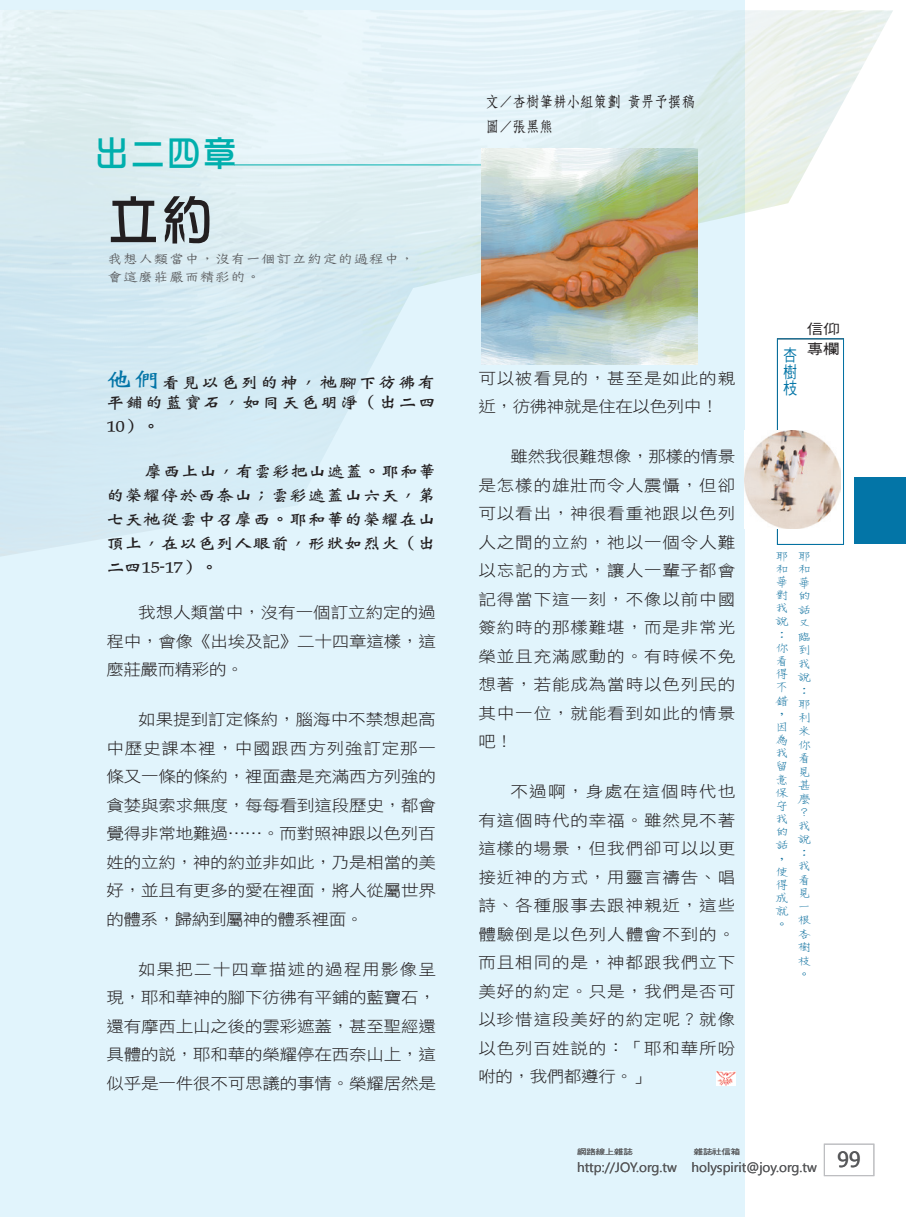
<style>
.page{position:relative;width:906px;height:1217px;background:#fff}
.page>*{position:absolute;margin:0;border:0;box-sizing:border-box;transform-origin:0 0}
.題目{font:54px "DF Hua Zong W5 WIN BF";color:#231f20}
.題目-2{font:36px "DF Hua Zong W5 WIN BF";color:#00afad}
.t1{font:21px "Tahoma";color:#57585a}
.t2{font:16.5px/16.5px "DF Hei W5 WIN BF";color:#0375a7;text-align:justify;scale:.85 1}
.Normal經文{font:16.2px/24px "DF Wei Bei W7 WINP BF";letter-spacing:.02em;color:#231f20;text-align:justify;scale:1.11 1}
.Normal經文-2{font:16.2px/20.2px "DF Wei Bei W7 WINP BF";letter-spacing:.08em;color:#231f20;scale:1.11 1}
.t3{font:15.75px/28.5px "DF Hei W3 WIN BF";letter-spacing:-.01em;color:#231f20;text-align:justify;scale:1.11 1}
.t4{font:15.75px/28.5px "DF Hei W3 WIN BF";letter-spacing:.05em;color:#231f20;scale:1.11 1}
.作者{font:15px "DF Fang Song W6 WIN BF";color:#231f20;scale:.9 1}
.眉批{font:14.1px/18.9px "DF Tie Xian W3 WIN BF";letter-spacing:-.025em;color:#57585a;scale:1.11 1}
.t5{font:14.1px "DF Hei W5 WIN BF";color:#231f20;scale:1.18 1}
.Normal-小字{font:13.5px/13.5px "DF Ya W3 WIN BF";color:#1373a1;scale:1.11 1}
.t6{font:13.5px "Segoe UI";color:#57585a}
.t7{font:7.5px "DF Hei W5 WIN BF";letter-spacing:-.015em;color:#57585a;scale:1.25 1}
.s1{font-size:22.95px;color:#0375a7}
</style>
<div class="page">
<div style="left:0;top:0;width:744px;height:1216px;background:#e1f4fc"></div>
<img style="left:0;top:10px;width:893px;height:546px">
<img style="left:716px;top:1071px;width:19px;height:13px">
<div style="left:824px;top:1143px;width:50px;height:32px;border:1px solid #bcbdc0"></div>
<div style="left:777px;top:338px;width:66px;height:206px;border:1px solid #0375a7"></div>
<img style="left:744px;top:430px;width:96px;height:99px">
<div style="left:854px;top:477px;width:52px;height:66px;background:#0375a7"></div>
<hr style="left:234px;top:165px;width:355px;height:1px;background:#00afad">
<img style="left:481px;top:148px;width:216px;height:216px">
<p class="題目-2" style="left:94px;top:135px;width:146px">出二四章</p>
<p class="題目" style="left:106px;top:193px;width:109px">立約</p>
<p class="眉批" style="left:107px;top:249px;width:279px">我想人類當中，沒有一個訂立約定的過程中，會這麼莊嚴而精彩的。</p>
<p class="Normal經文-2" style="left:106px;top:371px;width:298px"><span class="s1">他們</span>看見以色列的神，祂腳下彷彿有平鋪的藍寶石，如同天色明淨（出二四</p>
<p class="Normal經文" style="left:106px;top:414px;width:50px">10）。</p>
<p class="Normal經文" style="left:106px;top:459px;width:298px;text-indent:38px">摩西上山，有雲彩把山遮蓋。耶和華的榮耀停於西奈山；雲彩遮蓋山六天，第七天祂從雲中召摩西。耶和華的榮耀在山頂上，在以色列人眼前，形狀如烈火（出二四15-17）。</p>
<p class="t3" style="left:106px;top:598px;width:298px;text-indent:32px">我想人類當中，沒有一個訂立約定的過程中，會像《出埃及記》二十四章這樣，這麼莊嚴而精彩的。</p>
<p class="t3" style="left:106px;top:705px;width:298px;text-indent:32px">如果提到訂定條約，腦海中不禁想起高中歷史課本裡，中國跟西方列強訂定那一條又一條的條約，裡面盡是充滿西方列強的貪婪與索求無度，每每看到這段歷史，都會覺得非常地難過……。而對照神跟以色列百姓的立約，神的約並非如此，乃是相當的美好，並且有更多的愛在裡面，將人從屬世界的體系，歸納到屬神的體系裡面。</p>
<p class="t3" style="left:106px;top:954px;width:298px;text-indent:32px">如果把二十四章描述的過程用影像呈現，耶和華神的腳下彷彿有平鋪的藍寶石，還有摩西上山之後的雲彩遮蓋，甚至聖經還具體的說，耶和華的榮耀停在西奈山上，這似乎是一件很不可思議的事情。榮耀居然是</p>
<p class="作者" style="left:485px;top:94px;width:234px">文／杏樹筆耕小組策劃 黃畀予撰稿</p>
<p class="作者" style="left:485px;top:119px;width:76px">圖／張黑熊</p>
<p class="t4" style="left:478px;top:363px;width:233px">可以被看見的，甚至是如此的親近，彷彿神就是住在以色列中！</p>
<p class="t3" style="left:478px;top:442px;width:233px;text-indent:32px">雖然我很難想像，那樣的情景是怎樣的雄壯而令人震懾，但卻可以看出，神很看重祂跟以色列人之間的立約，祂以一個令人難以忘記的方式，讓人一輩子都會記得當下這一刻，不像以前中國簽約時的那樣難堪，而是非常光榮並且充滿感動的。有時候不免想著，若能成為當時以色列民的其中一位，就能看到如此的情景吧！</p>
<p class="t3" style="left:478px;top:776px;width:233px;text-indent:32px">不過啊，身處在這個時代也有這個時代的幸福。雖然見不著這樣的場景，但我們卻可以以更接近神的方式，用靈言禱告、唱詩、各種服事去跟神親近，這些體驗倒是以色列人體會不到的。而且相同的是，神都跟我們立下美好的約定。只是，我們是否可以珍惜這段美好的約定呢？就像以色列百姓說的：「耶和華所吩咐的，我們都遵行。」</p>
<p class="t5" style="left:806px;top:322px;width:29px">信仰</p>
<p class="t2" style="left:783px;top:347px;width:18px">杏樹枝</p>
<p class="t5" style="left:806px;top:342px;width:29px">專欄</p>
<p class="Normal-小字" style="left:774px;top:549px;width:14px">耶和華對我說：你看得不錯，因為我留意保守我的話，使得成就。</p>
<p class="Normal-小字" style="left:797px;top:548px;width:14px">耶和華的話又臨到我說：耶利米你看見甚麼？我說：我看見一根杏樹枝。</p>
<p class="t7" style="left:577px;top:1147px;width:46px">網路線上雜誌</p>
<p class="t7" style="left:694px;top:1147px;width:39px">雜誌社信箱</p>
<p class="t1" style="left:837px;top:1144px;width:24px">99</p>
<p class="t6" style="left:577px;top:1157px;width:241px">http://JOY.org.tw holyspirit@joy.org.tw</p>
</div>
